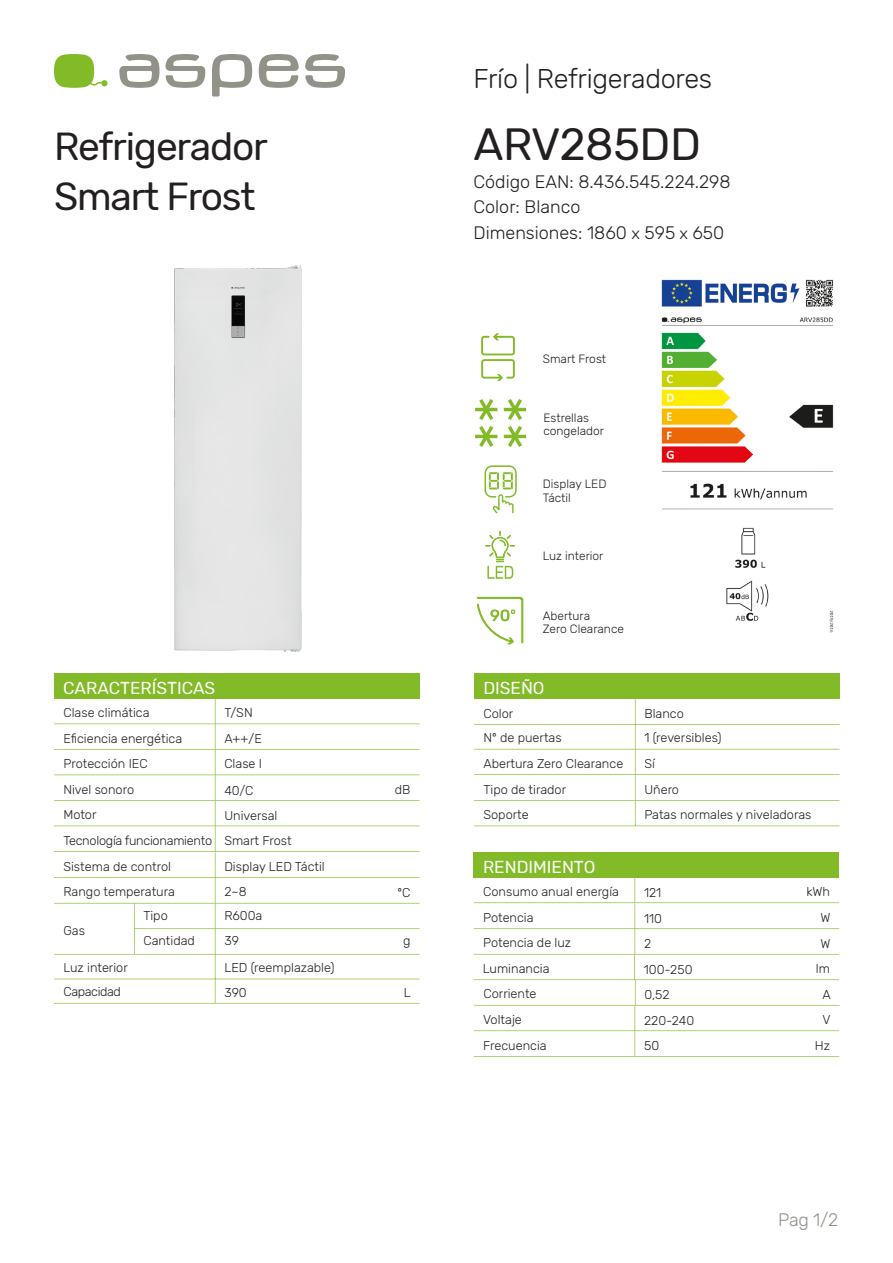
<style>
.page{position:relative;width:893px;height:1263px;background:#fff}
.page>*{position:absolute;margin:0;border:0;box-sizing:border-box;transform-origin:0 0}
.REFERENCIA{font:45px "Rubik";letter-spacing:-.01em;color:#231f20}
.FAMILIA{font:39px/49.5px "Rubik";letter-spacing:-.03em;color:#231f20}
.SUB_TITULO{font:300 27px "Rubik";letter-spacing:-.01em;color:#231f20}
.TEXTO{font:300 18px "Rubik";color:#231f20}
.SUB_TITULO-2{font:300 18px "Rubik";color:#939288}
.TITULO_TABLA{font:17.25px "Rubik";color:#fff}
.TEXTO_TABLA{font:300 12.75px "Rubik";color:#231f20}
.TEXTO_TABLA-2{font:300 12.75px "Rubik";letter-spacing:-.02em;color:#231f20}
.UNIDADES_TABLA{font:300 12.75px "Rubik";color:#231f20}
.TEXTO_TABLA-3{font:300 12.75px "Rubik";letter-spacing:-.03em;color:#231f20}
.INFO_ICONOS{font:300 12px "Rubik";color:#231f20}
.s1{font-size:16.5px}
</style>
<div class="page">
<svg style="left:212px;top:54px;width:40px;height:43px"></svg>
<svg style="left:305px;top:54px;width:40px;height:34px"></svg>
<svg style="left:259px;top:54px;width:40px;height:34px"></svg>
<svg style="left:119px;top:54px;width:86px;height:34px"></svg>
<svg style="left:54px;top:54px;width:54px;height:34px"></svg>
<div style="left:54px;top:673px;width:365px;height:26px;background:#82bb27"></div>
<div style="left:175px;top:265px;width:126px;height:386px;background:#e3e4e4"></div>
<img style="left:661px;top:279px;width:173px;height:354px">
<svg style="left:54px;top:699px;width:365px;height:304px"></svg>
<svg style="left:474px;top:699px;width:365px;height:127px"></svg>
<div style="left:474px;top:852px;width:365px;height:26px;background:#82bb27"></div>
<div style="left:474px;top:673px;width:365px;height:26px;background:#82bb27"></div>
<svg style="left:473px;top:877px;width:366px;height:179px"></svg>
<svg style="left:485px;top:531px;width:30px;height:48px"></svg>
<svg style="left:477px;top:597px;width:46px;height:48px"></svg>
<svg style="left:475px;top:426px;width:22px;height:21px"></svg>
<svg style="left:475px;top:399px;width:22px;height:21px"></svg>
<svg style="left:504px;top:426px;width:22px;height:21px"></svg>
<svg style="left:504px;top:399px;width:22px;height:21px"></svg>
<svg style="left:481px;top:333px;width:34px;height:48px"></svg>
<svg style="left:484px;top:465px;width:33px;height:48px"></svg>
<p class="SUB_TITULO" style="left:473px;top:63px;width:240px">Frío | Refrigeradores</p>
<p class="FAMILIA" style="left:54px;top:123px;width:215px">Refrigerador<br>Smart Frost</p>
<p class="REFERENCIA" style="left:473px;top:119px;width:229px">ARV285DD</p>
<p class="TEXTO" style="left:473px;top:171px;width:259px">Código EAN: 8.436.545.224.298</p>
<p class="TEXTO" style="left:473px;top:197px;width:108px">Color: Blanco</p>
<p class="TEXTO" style="left:473px;top:222px;width:252px">Dimensiones: 1860 <span class="s1">x</span> 595 <span class="s1">x</span> 650</p>
<p class="INFO_ICONOS" style="left:543px;top:352px;width:65px">Smart Frost</p>
<p class="INFO_ICONOS" style="left:543px;top:411px;width:47px">Estrellas</p>
<p class="INFO_ICONOS" style="left:543px;top:424px;width:62px">congelador</p>
<p class="INFO_ICONOS" style="left:543px;top:477px;width:65px">Display LED</p>
<p class="INFO_ICONOS" style="left:543px;top:491px;width:30px">Táctil</p>
<p class="INFO_ICONOS" style="left:543px;top:550px;width:62px">Luz interior</p>
<p class="TITULO_TABLA" style="left:63px;top:678px;width:153px">CARACTERÍSTICAS</p>
<p class="TEXTO_TABLA" style="left:63px;top:731px;width:120px">Eficiencia energética</p>
<p class="TEXTO_TABLA" style="left:224px;top:731px;width:39px">A++/E</p>
<p class="TEXTO_TABLA" style="left:63px;top:756px;width:86px">Protección IEC</p>
<p class="TEXTO_TABLA" style="left:224px;top:756px;width:39px">Clase I</p>
<p class="TEXTO_TABLA" style="left:63px;top:705px;width:88px">Clase climática</p>
<p class="TEXTO_TABLA" style="left:224px;top:705px;width:30px">T/SN</p>
<p class="TEXTO_TABLA" style="left:63px;top:782px;width:72px">Nivel sonoro</p>
<p class="TEXTO_TABLA" style="left:224px;top:783px;width:31px">40/C</p>
<p class="UNIDADES_TABLA" style="left:395px;top:782px;width:17px">dB</p>
<p class="TEXTO_TABLA" style="left:63px;top:808px;width:35px">Motor</p>
<p class="TEXTO_TABLA" style="left:224px;top:808px;width:55px">Universal</p>
<p class="TEXTO_TABLA-2" style="left:63px;top:833px;width:150px">Tecnología funcionamiento</p>
<p class="TEXTO_TABLA" style="left:224px;top:833px;width:69px">Smart Frost</p>
<p class="TEXTO_TABLA" style="left:63px;top:859px;width:109px">Sistema de control</p>
<p class="TEXTO_TABLA" style="left:224px;top:859px;width:102px">Display LED Táctil</p>
<p class="TEXTO_TABLA" style="left:63px;top:885px;width:113px">Rango temperatura</p>
<p class="TEXTO_TABLA" style="left:224px;top:885px;width:24px">2~8</p>
<p class="UNIDADES_TABLA" style="left:397px;top:885px;width:14px">ºC</p>
<p class="TEXTO_TABLA" style="left:63px;top:923px;width:23px">Gas</p>
<p class="TEXTO_TABLA" style="left:143px;top:908px;width:26px">Tipo</p>
<p class="TEXTO_TABLA" style="left:143px;top:933px;width:53px">Cantidad</p>
<p class="TEXTO_TABLA" style="left:224px;top:908px;width:40px">R600a</p>
<p class="TEXTO_TABLA" style="left:224px;top:933px;width:16px">39</p>
<p class="UNIDADES_TABLA" style="left:403px;top:933px;width:9px">g</p>
<p class="TEXTO_TABLA" style="left:63px;top:961px;width:66px">Luz interior</p>
<p class="TEXTO_TABLA" style="left:224px;top:961px;width:112px">LED (reemplazable)</p>
<p class="TEXTO_TABLA-3" style="left:63px;top:985px;width:59px">Capacidad</p>
<p class="TEXTO_TABLA" style="left:224px;top:986px;width:24px">390</p>
<p class="UNIDADES_TABLA" style="left:404px;top:985px;width:8px">L</p>
<p class="INFO_ICONOS" style="left:543px;top:609px;width:49px">Abertura</p>
<p class="INFO_ICONOS" style="left:543px;top:622px;width:83px">Zero Clearance</p>
<p class="TITULO_TABLA" style="left:483px;top:678px;width:63px">DISEÑO</p>
<p class="TEXTO_TABLA" style="left:483px;top:706px;width:31px">Color</p>
<p class="TEXTO_TABLA" style="left:644px;top:706px;width:41px">Blanco</p>
<p class="TEXTO_TABLA" style="left:483px;top:731px;width:80px">Nº de puertas</p>
<p class="TEXTO_TABLA" style="left:644px;top:731px;width:79px">1 (reversibles)</p>
<p class="TEXTO_TABLA" style="left:483px;top:756px;width:141px">Abertura Zero Clearance</p>
<p class="TEXTO_TABLA" style="left:644px;top:756px;width:12px">Sí</p>
<p class="TEXTO_TABLA" style="left:483px;top:782px;width:84px">Tipo de tirador</p>
<p class="TEXTO_TABLA" style="left:644px;top:782px;width:36px">Uñero</p>
<p class="TEXTO_TABLA" style="left:483px;top:807px;width:47px">Soporte</p>
<p class="TEXTO_TABLA" style="left:644px;top:807px;width:169px">Patas normales y niveladoras</p>
<p class="TITULO_TABLA" style="left:483px;top:857px;width:114px">RENDIMIENTO</p>
<p class="TEXTO_TABLA" style="left:483px;top:884px;width:137px">Consumo anual energía</p>
<p class="TEXTO_TABLA" style="left:644px;top:885px;width:19px">121</p>
<p class="UNIDADES_TABLA" style="left:806px;top:885px;width:25px">kWh</p>
<p class="TEXTO_TABLA" style="left:483px;top:910px;width:52px">Potencia</p>
<p class="TEXTO_TABLA" style="left:644px;top:911px;width:20px">110</p>
<p class="UNIDADES_TABLA" style="left:820px;top:911px;width:12px">W</p>
<p class="TEXTO_TABLA" style="left:483px;top:936px;width:90px">Potencia de luz</p>
<p class="TEXTO_TABLA" style="left:644px;top:937px;width:9px">2</p>
<p class="UNIDADES_TABLA" style="left:820px;top:936px;width:12px">W</p>
<p class="TEXTO_TABLA" style="left:483px;top:961px;width:68px">Luminancia</p>
<p class="TEXTO_TABLA" style="left:644px;top:962px;width:50px">100-250</p>
<p class="UNIDADES_TABLA" style="left:816px;top:962px;width:16px">lm</p>
<p class="TEXTO_TABLA" style="left:483px;top:987px;width:55px">Corriente</p>
<p class="TEXTO_TABLA" style="left:644px;top:988px;width:27px">0,52</p>
<p class="UNIDADES_TABLA" style="left:822px;top:987px;width:10px">A</p>
<p class="TEXTO_TABLA" style="left:483px;top:1012px;width:40px">Voltaje</p>
<p class="TEXTO_TABLA" style="left:644px;top:1013px;width:52px">220-240</p>
<p class="UNIDADES_TABLA" style="left:822px;top:1013px;width:10px">V</p>
<p class="TEXTO_TABLA" style="left:483px;top:1038px;width:65px">Frecuencia</p>
<p class="TEXTO_TABLA" style="left:644px;top:1039px;width:17px">50</p>
<p class="UNIDADES_TABLA" style="left:815px;top:1038px;width:17px">Hz</p>
<p class="SUB_TITULO-2" style="left:778px;top:1209px;width:62px">Pag 1/2</p>
</div>
